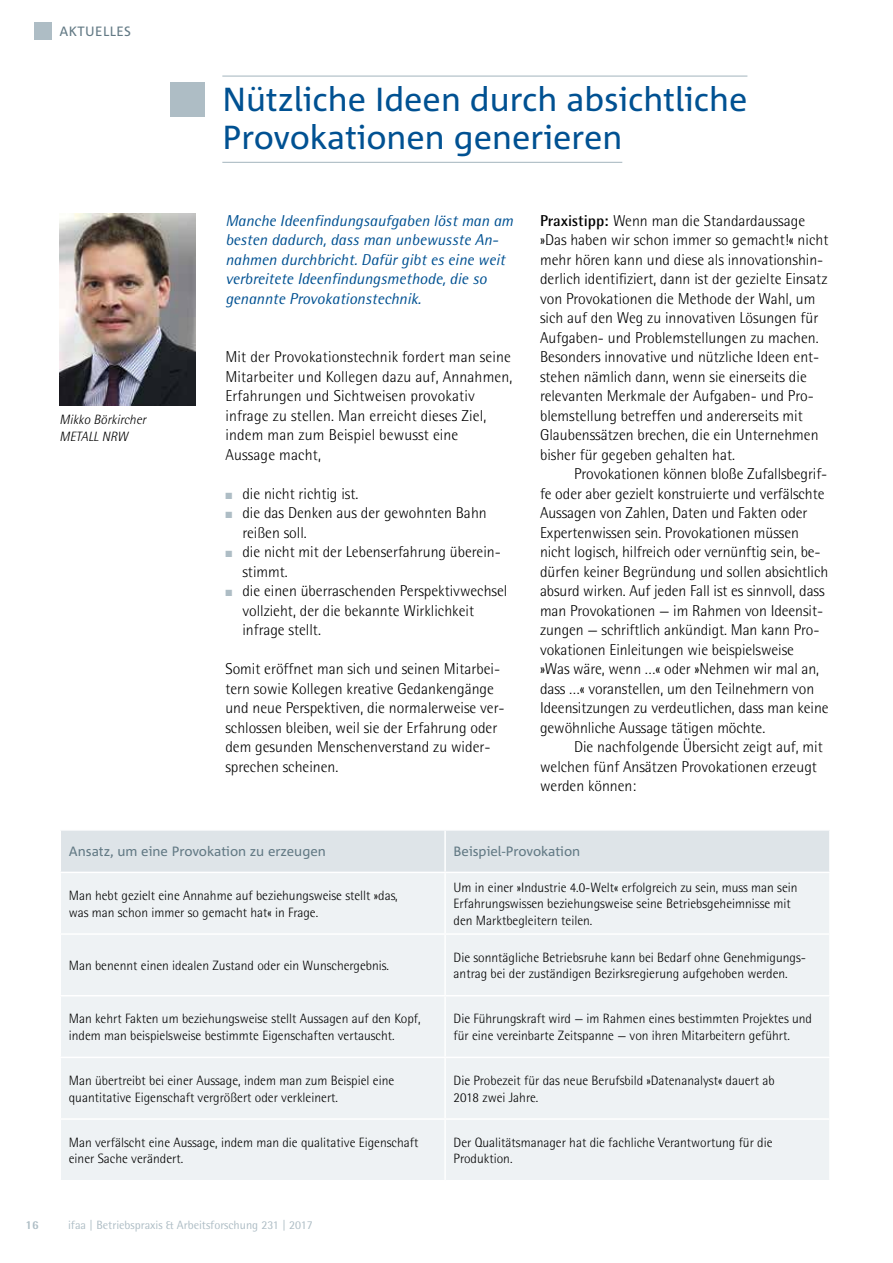
<style>
.page{position:relative;width:893px;height:1263px;background:#fff}
.page>*{position:absolute;margin:0;border:0;box-sizing:border-box;transform-origin:0 0}
.t1{font:33.3px/37.8px "Corpid C1";color:#005192}
.t2{font:300 15.75px/19.5px "Rotis Semi Sans";color:#000}
.t3{font:italic 15.75px/19.5px "Rotis Semi Sans";color:#005192}
.t4{font:300 13.5px/16.5px "Rotis Semi Sans";color:#000}
.t5{font:13.5px "Corpid C1";color:#637a85}
.t6{font:italic 300 13.5px/17.2px "Rotis Semi Sans";color:#000}
.t7{font:13.5px "Corpid C1";letter-spacing:.03em;color:#637a85}
.t8{font:12px "Rotis Semi Sans";color:#aebdc5}
.t9{font:800 12px "Rotis Semi Sans";color:#aebdc5}
.s1{color:#aebdc5}
.s2{font-weight:700}
</style>
<div class="page">
<div style="left:34px;top:22px;width:17px;height:17px;background:#aebdc5"></div>
<hr style="left:222px;top:76px;width:525px;height:1px;background:#aebdc5">
<hr style="left:222px;top:162px;width:400px;height:1px;background:#aebdc5">
<div style="left:170px;top:83px;width:34px;height:34px;background:#aebdc5"></div>
<img style="left:60px;top:214px;width:136px;height:191px">
<div style="left:61px;top:831px;width:768px;height:41px;background:#dee4e8"></div>
<div style="left:61px;top:873px;width:768px;height:307px;background:#eef2f4"></div>
<hr style="left:444px;top:831px;width:2px;height:41px;background:#fff">
<hr style="left:444px;top:873px;width:2px;height:60px;background:#fff">
<hr style="left:60px;top:933px;width:385px;height:2px;background:#fff">
<hr style="left:445px;top:933px;width:386px;height:2px;background:#fff">
<hr style="left:444px;top:935px;width:2px;height:60px;background:#fff">
<hr style="left:60px;top:995px;width:385px;height:1px;background:#fff">
<hr style="left:445px;top:995px;width:386px;height:1px;background:#fff">
<hr style="left:444px;top:996px;width:2px;height:60px;background:#fff">
<hr style="left:60px;top:1056px;width:385px;height:2px;background:#fff">
<hr style="left:445px;top:1056px;width:386px;height:2px;background:#fff">
<hr style="left:444px;top:1058px;width:2px;height:60px;background:#fff">
<hr style="left:444px;top:1120px;width:2px;height:60px;background:#fff">
<hr style="left:60px;top:1118px;width:385px;height:2px;background:#fff">
<hr style="left:445px;top:1118px;width:386px;height:2px;background:#fff">
<p class="t7" style="left:60px;top:23px;width:73px">AKTUELLES</p>
<p class="t6" style="left:60px;top:410px;width:88px">Mikko Börkircher<br>METALL NRW</p>
<h1 class="t1" style="left:222px;top:79px;width:527px">Nützliche Ideen durch absichtliche<br>Provokationen generieren</h1>
<p class="t3" style="left:225px;top:210px;width:289px">Manche Ideenfindungsaufgaben löst man am besten dadurch, dass man unbewusste An&shy;nahmen durchbricht. Dafür gibt es eine weit verbreitete Ideenfindungsmethode, die so genannte Provokationstechnik.</p>
<p class="t2" style="left:225px;top:347px;width:289px">Mit der Provokationstechnik fordert man seine Mitarbeiter und Kollegen dazu auf, Annahmen, Erfahrungen und Sichtweisen provokativ infrage zu stellen. Man erreicht dieses Ziel, indem man zum Beispiel bewusst eine<br>Aussage macht,</p>
<p class="t2" style="left:225px;top:484px;width:135px"><span class="s1">■</span> die nicht richtig ist.</p>
<p class="t2" style="left:242px;top:503px;width:246px;text-indent:-17px"><span class="s1">■</span> die das Denken aus der gewohnten Bahn reißen soll.</p>
<p class="t2" style="left:242px;top:542px;width:260px;text-indent:-17px"><span class="s1">■</span> die nicht mit der Lebenserfahrung überein&shy;stimmt.</p>
<p class="t2" style="left:242px;top:581px;width:267px;text-indent:-17px"><span class="s1">■</span> die einen überraschenden Perspektivwechsel vollzieht, der die bekannte Wirklichkeit infrage stellt.</p>
<p class="t2" style="left:225px;top:659px;width:281px">Somit eröffnet man sich und seinen Mitarbei&shy;tern sowie Kollegen kreative Gedankengänge und neue Perspektiven, die normalerweise ver&shy;schlossen bleiben, weil sie der Erfahrung oder dem gesunden Menschenverstand zu wider&shy;sprechen scheinen.</p>
<p class="t2" style="left:540px;top:211px;width:290px"><span class="s2">Praxistipp:</span> Wenn man die Standardaussage »Das haben wir schon immer so gemacht!« nicht mehr hören kann und diese als innovationshin&shy;derlich identifiziert, dann ist der gezielte Einsatz von Provokationen die Methode der Wahl, um sich auf den Weg zu innovativen Lösungen für Aufgaben- und Problemstellungen zu machen.<br>Besonders innovative und nützliche Ideen ent&shy;stehen nämlich dann, wenn sie einerseits die relevanten Merkmale der Aufgaben- und Pro&shy;blemstellung betreffen und andererseits mit Glaubenssätzen brechen, die ein Unternehmen bisher für gegeben gehalten hat.</p>
<p class="t2" style="left:540px;top:464px;width:290px;text-indent:34px">Provokationen können bloße Zufallsbegrif&shy;fe oder aber gezielt konstruierte und verfälschte Aussagen von Zahlen, Daten und Fakten oder Expertenwissen sein. Provokationen müssen nicht logisch, hilfreich oder vernünftig sein, be&shy;dürfen keiner Begründung und sollen absichtlich absurd wirken. Auf jeden Fall ist es sinnvoll, dass man Provokationen — im Rahmen von Ideensit&shy;zungen — schriftlich ankündigt. Man kann Pro&shy;vokationen Einleitungen wie beispielsweise<br>»Was wäre, wenn …« oder »Nehmen wir mal an, dass …« voranstellen, um den Teilnehmern von Ideensitzungen zu verdeutlichen, dass man keine gewöhnliche Aussage tätigen möchte.</p>
<p class="t2" style="left:540px;top:737px;width:284px;text-indent:34px">Die nachfolgende Übersicht zeigt auf, mit welchen fünf Ansätzen Provokationen erzeugt werden können:</p>
<p class="t5" style="left:69px;top:843px;width:259px">Ansatz, um eine Provokation zu erzeugen</p>
<p class="t5" style="left:454px;top:843px;width:128px">Beispiel-Provokation</p>
<p class="t4" style="left:69px;top:887px;width:330px">Man hebt gezielt eine Annahme auf beziehungsweise stellt »das, was man schon immer so gemacht hat« in Frage.</p>
<p class="t4" style="left:454px;top:879px;width:345px">Um in einer »Industrie 4.0-Welt« erfolgreich zu sein, muss man sein<br>Erfahrungswissen beziehungsweise seine Betriebsgeheimnisse mit den Marktbegleitern teilen.</p>
<p class="t4" style="left:69px;top:957px;width:322px">Man benennt einen idealen Zustand oder ein Wunschergebnis.</p>
<p class="t4" style="left:454px;top:949px;width:352px">Die sonntägliche Betriebsruhe kann bei Bedarf ohne Genehmigungs&shy;antrag bei der zuständigen Bezirksregierung aufgehoben werden.</p>
<p class="t4" style="left:69px;top:1011px;width:353px">Man kehrt Fakten um beziehungsweise stellt Aussagen auf den Kopf, indem man beispielsweise bestimmte Eigenschaften vertauscht.</p>
<p class="t4" style="left:454px;top:1011px;width:360px">Die Führungskraft wird — im Rahmen eines bestimmten Projektes und für eine vereinbarte Zeitspanne — von ihren Mitarbeitern geführt.</p>
<p class="t4" style="left:69px;top:1072px;width:327px">Man übertreibt bei einer Aussage, indem man zum Beispiel eine quantitative Eigenschaft vergrößert oder verkleinert.</p>
<p class="t4" style="left:454px;top:1072px;width:323px">Die Probezeit für das neue Berufsbild »Datenanalyst« dauert ab<br>2018 zwei Jahre.</p>
<p class="t4" style="left:69px;top:1134px;width:351px">Man verfälscht eine Aussage, indem man die qualitative Eigenschaft einer Sache verändert.</p>
<p class="t4" style="left:454px;top:1134px;width:320px">Der Qualitätsmanager hat die fachliche Verantwortung für die<br>Produktion.</p>
<p class="t9" style="left:26px;top:1217px;width:15px">16</p>
<p class="t8" style="left:68px;top:1218px;width:246px">ifaa | Betriebspraxis &amp; Arbeitsforschung 231 | 2017</p>
</div>
